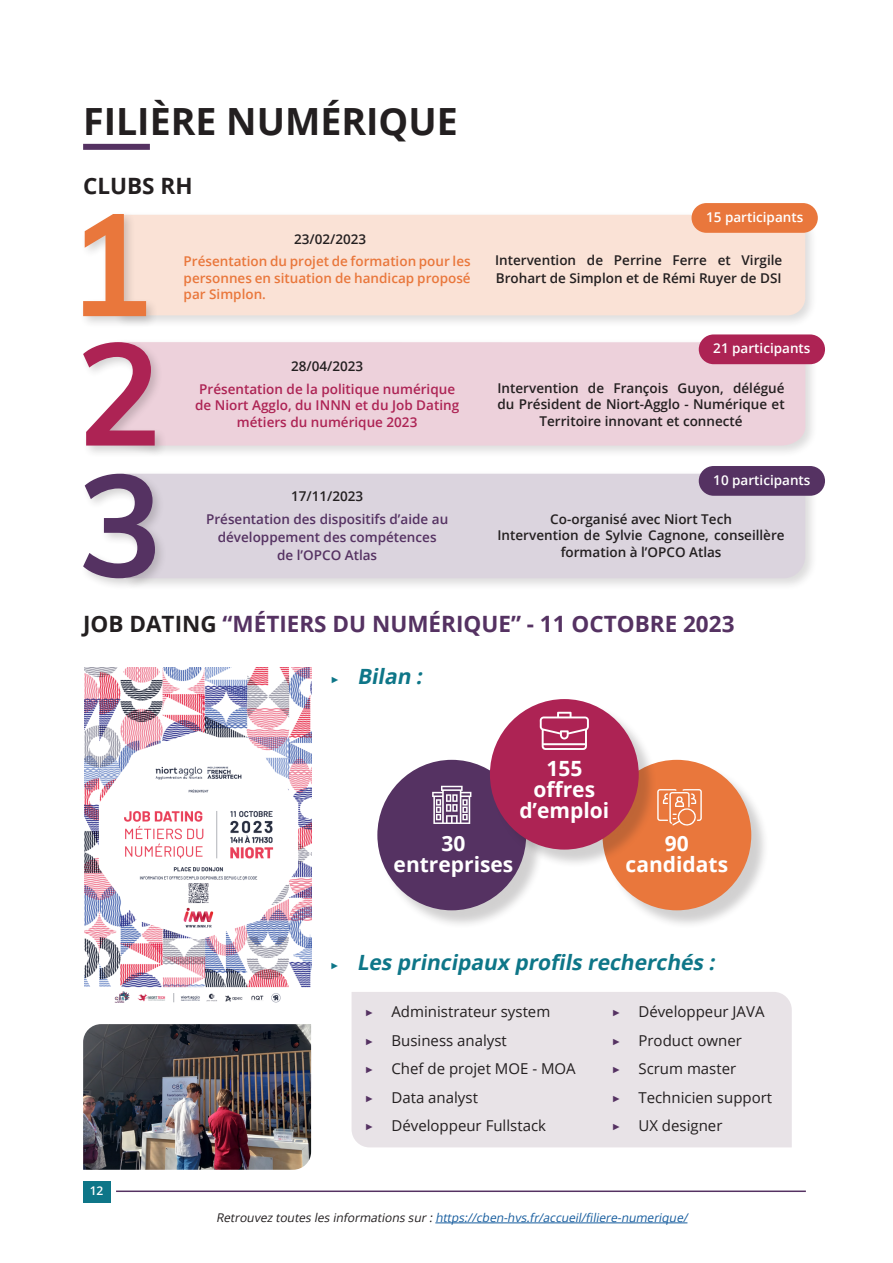
<style>
.page{position:relative;width:893px;height:1263px;background:#fff}
.page>*{position:absolute;margin:0;border:0;box-sizing:border-box;transform-origin:0 0}
.Head_30_30_100_Bold_L{font:700 37.5px "Open Sans";color:#231f20}
.Head_15_20_Bold_L{font:700 22.5px "Open Sans";color:#553262}
.Head_15_20_Bold_L-2{font:700 22.5px "Open Sans";color:#231f20}
.Table_txt_1_8_22{font:700 21px/21px "Open Sans";color:#fff;text-align:center}
.t1{font:italic 700 21px "Open Sans";color:#0e7688}
.t2{font:15px "Open Sans";color:#231f20}
.Table_txt_1_8_22-2{font:600 13.5px/16.5px "Open Sans";color:#231f20;text-align:center}
.Table_txt_1_8_22-3{font:600 13.5px/16.5px "Open Sans";color:#ad2354;text-align:center}
.Table_txt_1_8_22-4{font:600 13.5px/16.5px "Open Sans";color:#e9773c;text-align:justify}
.Table_txt_1_8_22-5{font:600 13.5px/18px "Open Sans";color:#553262;text-align:center}
.Table_txt_1_8_22-6{font:600 13.5px "Open Sans";color:#fff}
.Table_txt_1_8_22-7{font:italic 12px "Open Sans";color:#175d9e}
.t3{font:600 12px "Open Sans";color:#fff}
.s1{color:#231f20}
.s2{font-family:"Gontserrat";font-weight:600;font-style:normal;font-size:15px}
.s3{font-family:"Gontserrat";font-weight:600;color:#553262}
</style>
<div class="page">
<hr style="left:116px;top:1190px;width:690px;height:2px;background:#553262">
<div style="left:83px;top:1181px;width:27px;height:21px;background:#0e7688"></div>
<div style="left:113px;top:211px;width:705px;height:117px;background:#231f20;opacity:.75"></div>
<div style="left:159px;top:215px;width:646px;height:100px;background:#fae2d6"></div>
<div style="left:96px;top:338px;width:722px;height:120px;background:#231f20;opacity:.75"></div>
<div style="left:167px;top:342px;width:638px;height:104px;background:#edd1db"></div>
<div style="left:80px;top:338px;width:87px;height:120px;background:#231f20;opacity:.2"></div>
<svg style="left:83px;top:342px;width:72px;height:104px"></svg>
<div style="left:699px;top:334px;width:126px;height:30px;background:#ad2354;border-radius:15px"></div>
<div style="left:79px;top:210px;width:80px;height:119px;background:#231f20;opacity:.2"></div>
<svg style="left:83px;top:214px;width:63px;height:102px"></svg>
<div style="left:691px;top:203px;width:127px;height:30px;background:#e9773c;border-radius:15px"></div>
<div style="left:118px;top:470px;width:700px;height:121px;background:#231f20;opacity:.75"></div>
<div style="left:167px;top:474px;width:638px;height:104px;background:#dbd4de"></div>
<div style="left:80px;top:470px;width:87px;height:121px;background:#231f20;opacity:.2"></div>
<svg style="left:83px;top:474px;width:72px;height:104px"></svg>
<div style="left:699px;top:466px;width:126px;height:30px;background:#553262;border-radius:15px"></div>
<div style="left:352px;top:992px;width:440px;height:155px;background:#e8e3e7"></div>
<hr style="left:435px;top:1222px;width:252px;height:1px;background:#175d9e">
<div style="left:605px;top:762px;width:165px;height:167px;background:#231f20;opacity:.21"></div>
<div style="left:602px;top:760px;width:149px;height:150px;background:#e9773c;border-radius:50%"></div>
<svg style="left:657px;top:789px;width:45px;height:37px"></svg>
<div style="left:83px;top:144px;width:67px;height:6px;background:#553262"></div>
<img style="left:84px;top:667px;width:227px;height:336px">
<img style="left:83px;top:1024px;width:228px;height:146px">
<div style="left:380px;top:762px;width:165px;height:167px;background:#231f20;opacity:.21"></div>
<div style="left:377px;top:760px;width:149px;height:150px;background:#553262;border-radius:50%"></div>
<svg style="left:432px;top:786px;width:39px;height:38px"></svg>
<div style="left:492px;top:701px;width:165px;height:167px;background:#231f20;opacity:.21"></div>
<div style="left:490px;top:699px;width:149px;height:150px;background:#ad2354;border-radius:50%"></div>
<svg style="left:540px;top:712px;width:49px;height:38px"></svg>
<p class="Head_30_30_100_Bold_L" style="left:83px;top:95px;width:376px">FILIÈRE NUMÉRIQUE</p>
<p class="Head_15_20_Bold_L-2" style="left:83px;top:170px;width:111px">CLUBS RH</p>
<p class="Table_txt_1_8_22-2" style="left:294px;top:230px;width:74px">23/02/2023</p>
<p class="Table_txt_1_8_22-4" style="left:184px;top:253px;width:289px">Présentation du projet de formation pour les personnes en situation de handicap proposé par Simplon.</p>
<p class="Table_txt_1_8_22-2" style="left:291px;top:357px;width:74px">28/04/2023</p>
<p class="Table_txt_1_8_22-3" style="left:195px;top:380px;width:265px">Présentation de la politique numérique de Niort Agglo, du INNN et du Job Dating métiers du numérique 2023</p>
<p class="Table_txt_1_8_22-2" style="left:291px;top:487px;width:74px">17/11/2023</p>
<p class="Table_txt_1_8_22-5" style="left:206px;top:510px;width:244px">Présentation des dispositifs d’aide au développement des compétences</p>
<p class="Table_txt_1_8_22-5" style="left:277px;top:546px;width:102px">de l’OPCO Atlas</p>
<p class="Table_txt_1_8_22-6" style="left:706px;top:208px;width:99px">15 participants</p>
<p class="Table_txt_1_8_22-2" style="left:495px;top:251px;width:289px;line-height:18px;text-align:left">Intervention de Perrine Ferre et Virgile<br>Brohart de Simplon et de Rémi Ruyer de DSI</p>
<p class="Table_txt_1_8_22-6" style="left:713px;top:339px;width:99px">21 participants</p>
<p class="Table_txt_1_8_22-2" style="left:497px;top:379px;width:289px">Intervention de François Guyon, délégué du Président de Niort-Agglo - Numérique et<br>Territoire innovant et connecté</p>
<p class="Table_txt_1_8_22-6" style="left:713px;top:471px;width:99px">10 participants</p>
<p class="Table_txt_1_8_22-2" style="left:550px;top:510px;width:183px">Co-organisé avec Niort Tech</p>
<p class="Table_txt_1_8_22-2" style="left:497px;top:527px;width:289px">Intervention de Sylvie Cagnone, conseillère formation à l’OPCO Atlas</p>
<p class="Head_15_20_Bold_L" style="left:83px;top:607px;width:653px"><span class="s1">JOB DATING</span> “MÉTIERS DU NUMÉRIQUE” - 11 OCTOBRE 2023</p>
<p class="t1" style="left:330px;top:661px;width:98px"><span class="s2">▶</span> Bilan :</p>
<p class="Table_txt_1_8_22" style="left:546px;top:757px;width:37px">155</p>
<p class="Table_txt_1_8_22" style="left:519px;top:778px;width:91px">offres d’emploi</p>
<p class="Table_txt_1_8_22" style="left:441px;top:832px;width:25px">30</p>
<p class="Table_txt_1_8_22" style="left:394px;top:853px;width:121px">entreprises</p>
<p class="Table_txt_1_8_22" style="left:665px;top:832px;width:25px">90</p>
<p class="Table_txt_1_8_22" style="left:626px;top:853px;width:104px">candidats</p>
<p class="t1" style="left:330px;top:947px;width:391px"><span class="s2">▶</span> Les principaux profils recherchés :</p>
<p class="t3" style="left:90px;top:1183px;width:15px">12</p>
<p class="t2" style="left:364px;top:1001px;width:187px"><span class="s3">▶</span> Administrateur system</p>
<p class="t2" style="left:364px;top:1030px;width:144px"><span class="s3">▶</span> Business analyst</p>
<p class="t2" style="left:364px;top:1058px;width:213px"><span class="s3">▶</span> Chef de projet MOE - MOA</p>
<p class="t2" style="left:364px;top:1087px;width:115px"><span class="s3">▶</span> Data analyst</p>
<p class="t2" style="left:364px;top:1115px;width:183px"><span class="s3">▶</span> Développeur Fullstack</p>
<p class="t2" style="left:611px;top:1001px;width:155px"><span class="s3">▶</span> Développeur JAVA</p>
<p class="t2" style="left:611px;top:1030px;width:132px"><span class="s3">▶</span> Product owner</p>
<p class="t2" style="left:611px;top:1058px;width:126px"><span class="s3">▶</span> Scrum master</p>
<p class="t2" style="left:611px;top:1087px;width:162px"><span class="s3">▶</span> Technicien support</p>
<p class="t2" style="left:611px;top:1115px;width:112px"><span class="s3">▶</span> UX designer</p>
<p class="Table_txt_1_8_22-7" style="left:216px;top:1209px;width:476px"><span class="s1">Retrouvez toutes les informations sur:</span>https://cben-hvs.fr/accueil/filiere-numerique/</p>
</div>
